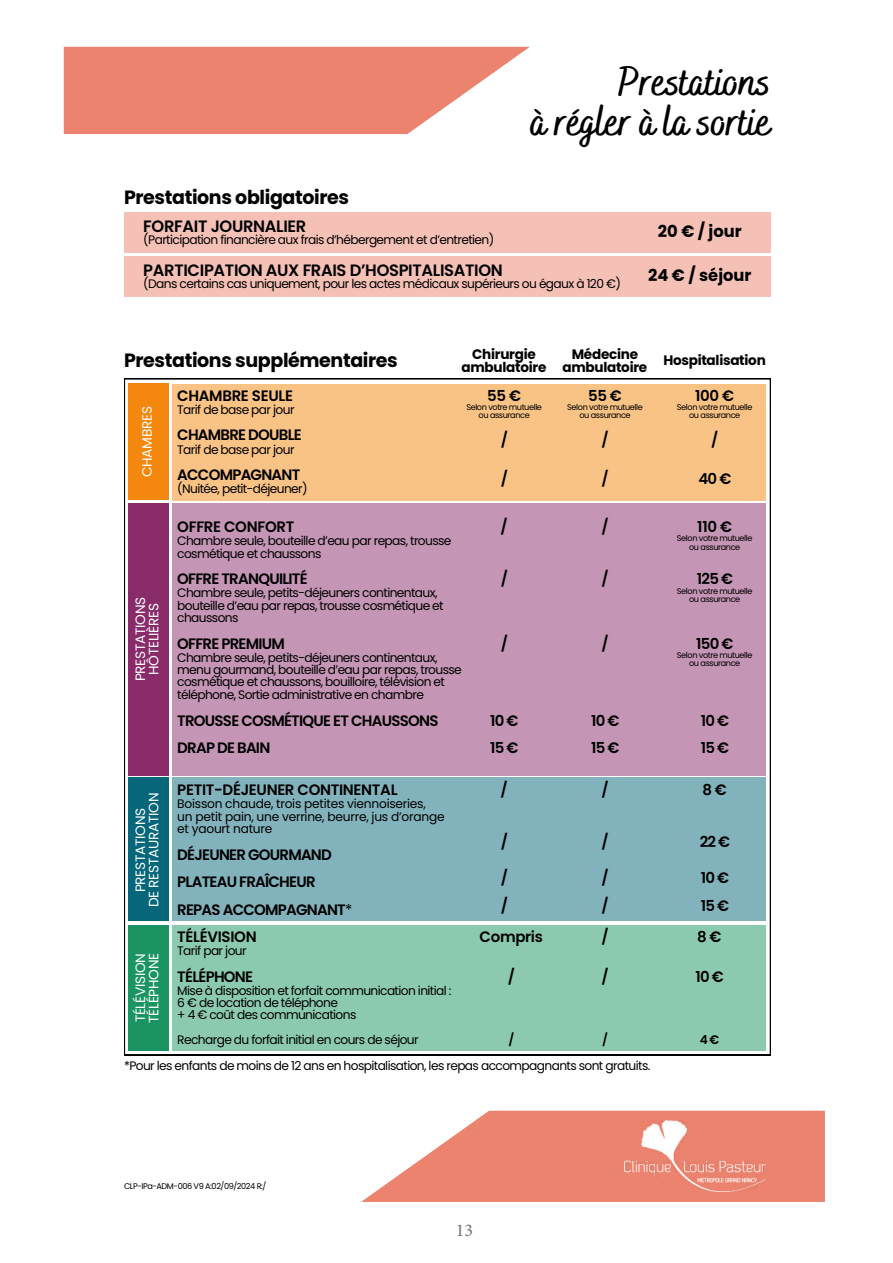
<style>
.page{position:relative;width:893px;height:1263px;background:#fff}
.page>*{position:absolute;margin:0;border:0;box-sizing:border-box;transform-origin:0 0}
.t1{font:700 41.1px/40px "Bakerie Smooth";color:#000;text-align:right}
.t2{font:700 19.2px "Poppins";letter-spacing:-.02em;color:#000}
.t3{font:18px "Minion Pro";color:#747275}
.t4{font:600 16.5px "Poppins";letter-spacing:-.02em;color:#000}
.t5{font:700 16.5px "Poppins";color:#000}
.t6{font:600 15.15px/27.5px "Poppins";letter-spacing:-.05em;color:#000}
.t7{font:600 15.15px "Poppins";letter-spacing:-.02em;color:#000}
.t8{font:700 13.65px/13.4px "Poppins";letter-spacing:-.02em;color:#000;text-align:center}
.t9{font:13.5px/13.2px "Poppins";letter-spacing:-.02em;color:#fff;text-align:center}
.t10{font:12.3px/12.3px "Poppins";letter-spacing:-.05em;color:#000}
.t11{font:12.3px/12.3px "Poppins";letter-spacing:-.02em;color:#000}
.t12{font:600 12.3px "Poppins";color:#000}
.t13{font:8.25px/8.2px "Poppins";letter-spacing:-.05em;color:#000;text-align:center}
.s1{font-weight:400}
</style>
<div class="page">
<div style="left:124px;top:212px;width:647px;height:41px;background:#f5c1b6"></div>
<div style="left:124px;top:256px;width:647px;height:41px;background:#f5c1b6"></div>
<svg style="left:362px;top:1111px;width:463px;height:91px"></svg>
<svg style="left:124px;top:379px;width:647px;height:676px"></svg>
<div style="left:172px;top:384px;width:593px;height:116px;background:#f9c386"></div>
<div style="left:172px;top:503px;width:593px;height:272px;background:#c495b4"></div>
<div style="left:172px;top:777px;width:594px;height:144px;background:#82b2bc"></div>
<div style="left:172px;top:925px;width:593px;height:125px;background:#8ccab0"></div>
<div style="left:128px;top:384px;width:40px;height:116px;background:#f4870e"></div>
<div style="left:128px;top:503px;width:40px;height:272px;background:#892b69"></div>
<div style="left:128px;top:925px;width:40px;height:125px;background:#1a9562"></div>
<div style="left:128px;top:777px;width:40px;height:144px;background:#06667a"></div>
<img style="left:625px;top:1120px;width:140px;height:71px">
<svg style="left:64px;top:47px;width:466px;height:87px;background:#ee9380"></svg>
<h1 class="t1" style="left:531px;top:64px;width:241px">Prestations<br>à régler à la sortie</h1>
<h2 class="t2" style="left:124px;top:186px;width:226px">Prestations obligatoires</h2>
<h3 class="t4" style="left:143px;top:217px;width:165px">FORFAIT JOURNALIER</h3>
<p class="t10" style="left:143px;top:234px;width:352px">(Participation financière aux frais d’hébergement et d’entretien)</p>
<h3 class="t5" style="left:658px;top:222px;width:85px">20 € / jour</h3>
<h3 class="t4" style="left:143px;top:261px;width:361px">PARTICIPATION AUX FRAIS D’HOSPITALISATION</h3>
<p class="t10" style="left:143px;top:278px;width:479px">(Dans certains cas uniquement, pour les actes médicaux supérieurs ou égaux à 120 €)</p>
<h3 class="t5" style="left:648px;top:266px;width:105px">24 € / séjour</h3>
<h2 class="t2" style="left:124px;top:349px;width:275px">Prestations supplémentaires</h2>
<p class="t8" style="left:462px;top:347px;width:86px">Chirurgie ambulatoire</p>
<p class="t8" style="left:562px;top:347px;width:86px">Médecine ambulatoire</p>
<p class="t8" style="left:663px;top:354px;width:104px">Hospitalisation</p>
<p class="t9" style="left:140px;top:477px;width:73px;rotate:-90deg">CHAMBRES</p>
<p class="t9" style="left:134px;top:681px;width:86px;rotate:-90deg">PRESTATIONS<br>HÔTELIÈRES</p>
<p class="t9" style="left:134px;top:907px;width:116px;rotate:-90deg">PRESTATIONS<br>DE RESTAURATION</p>
<p class="t9" style="left:134px;top:1023px;width:72px;text-align:left;rotate:-90deg">TÉLÉVISION<br>TÉLÉPHONE</p>
<p class="t7" style="left:177px;top:387px;width:117px">CHAMBRE SEULE</p>
<p class="t10" style="left:177px;top:403px;width:119px">Tarif de base par jour</p>
<p class="t6" style="left:177px;top:421px;width:126px">CHAMBRE DOUBLE</p>
<p class="t10" style="left:177px;top:443px;width:119px">Tarif de base par jour</p>
<p class="t6" style="left:177px;top:461px;width:125px">ACCOMPAGNANT</p>
<p class="t10" style="left:177px;top:483px;width:132px">(Nuitée, petit-déjeuner)</p>
<p class="t6" style="left:487px;top:382px;width:35px">55€</p>
<p class="t13" style="left:466px;top:403px;width:77px">Selon votre mutuelle ou assurance</p>
<p class="t6" style="left:501px;top:426px;width:9px">/</p>
<p class="t6" style="left:501px;top:465px;width:9px">/</p>
<p class="t7" style="left:177px;top:518px;width:119px">OFFRE CONFORT</p>
<p class="t10" style="left:177px;top:535px;width:276px">Chambre seule, bouteille d’eau par repas, trousse cosmétique et chaussons</p>
<p class="t6" style="left:177px;top:565px;width:132px">OFFRE TRANQUILITÉ</p>
<p class="t10" style="left:177px;top:587px;width:268px">Chambre seule, petits-déjeuners continentaux, bouteille d’eau par repas, trousse cosmétique et chaussons</p>
<p class="t6" style="left:177px;top:630px;width:109px">OFFRE PREMIUM</p>
<p class="t10" style="left:177px;top:651px;width:286px">Chambre seule, petits-déjeuners continentaux, menu gourmand, bouteille d’eau par repas, trousse cosmétique et chaussons, bouilloire, télévision et téléphone, Sortie administrative en chambre</p>
<p class="t6" style="left:177px;top:707px;width:263px">TROUSSE COSMÉTIQUE ET CHAUSSONS<br>DRAP DE BAIN</p>
<p class="t7" style="left:177px;top:781px;width:222px">PETIT-DÉJEUNER CONTINENTAL</p>
<p class="t11" style="left:177px;top:798px;width:269px">Boisson chaude, trois petites viennoiseries,<br>un petit pain, une verrine, beurre, jus d’orange et yaourt nature</p>
<p class="t6" style="left:177px;top:841px;width:177px">DÉJEUNER GOURMAND<br>PLATEAU FRAÎCHEUR<br>REPAS ACCOMPAGNANT<span class="s1">*</span></p>
<p class="t7" style="left:177px;top:928px;width:81px">TÉLÉVISION</p>
<p class="t10" style="left:177px;top:944px;width:71px">Tarif par jour</p>
<p class="t6" style="left:177px;top:963px;width:77px">TÉLÉPHONE</p>
<p class="t10" style="left:177px;top:984px;width:276px">Mise à disposition et forfait communication initial :<br>6 € de location de téléphone<br>+ 4 € coût des communications</p>
<p class="t10" style="left:177px;top:1033px;width:243px">Recharge du forfait initial en cours de séjour</p>
<p class="t6" style="left:500px;top:513px;width:9px">/</p>
<p class="t6" style="left:501px;top:565px;width:9px">/</p>
<p class="t6" style="left:501px;top:630px;width:9px">/</p>
<p class="t6" style="left:490px;top:707px;width:30px">10€<br>15€</p>
<p class="t6" style="left:500px;top:776px;width:9px">/</p>
<p class="t6" style="left:501px;top:828px;width:9px">/</p>
<p class="t6" style="left:501px;top:864px;width:9px">/ /</p>
<p class="t7" style="left:480px;top:928px;width:65px">Compris</p>
<p class="t6" style="left:508px;top:963px;width:9px">/</p>
<p class="t12" style="left:508px;top:1032px;width:7px">/</p>
<p class="t6" style="left:588px;top:382px;width:35px">55€</p>
<p class="t13" style="left:567px;top:403px;width:77px">Selon votre mutuelle ou assurance</p>
<p class="t6" style="left:602px;top:426px;width:9px">/</p>
<p class="t6" style="left:602px;top:465px;width:9px">/</p>
<p class="t6" style="left:601px;top:513px;width:9px">/</p>
<p class="t6" style="left:602px;top:565px;width:9px">/</p>
<p class="t6" style="left:602px;top:630px;width:9px">/</p>
<p class="t6" style="left:591px;top:707px;width:30px">10€<br>15€</p>
<p class="t6" style="left:601px;top:776px;width:9px">/</p>
<p class="t6" style="left:602px;top:828px;width:9px">/</p>
<p class="t6" style="left:602px;top:864px;width:9px">/ /</p>
<p class="t6" style="left:601px;top:923px;width:9px">/</p>
<p class="t6" style="left:602px;top:963px;width:9px">/</p>
<p class="t12" style="left:602px;top:1032px;width:7px">/</p>
<p class="t10" style="left:124px;top:1059px;width:528px">*Pour les enfants de moins de 12 ans en hospitalisation, les repas accompagnants sont gratuits.</p>
<p class="t6" style="left:695px;top:382px;width:40px">100 €</p>
<p class="t13" style="left:677px;top:403px;width:77px">Selon votre mutuelle ou assurance</p>
<p class="t6" style="left:711px;top:426px;width:9px">/</p>
<p class="t6" style="left:698px;top:465px;width:34px">40€</p>
<p class="t6" style="left:697px;top:513px;width:36px">110 €</p>
<p class="t13" style="left:677px;top:534px;width:77px">Selon votre mutuelle ou assurance</p>
<p class="t6" style="left:697px;top:565px;width:38px">125 €</p>
<p class="t13" style="left:677px;top:586px;width:77px">Selon votre mutuelle ou assurance</p>
<p class="t6" style="left:696px;top:630px;width:39px">150 €</p>
<p class="t13" style="left:677px;top:651px;width:77px">Selon votre mutuelle ou assurance</p>
<p class="t6" style="left:701px;top:707px;width:30px">10€<br>15€</p>
<p class="t6" style="left:702px;top:776px;width:26px">8€</p>
<p class="t6" style="left:700px;top:828px;width:32px">22€</p>
<p class="t6" style="left:701px;top:864px;width:30px">10€<br>15€</p>
<p class="t6" style="left:697px;top:923px;width:26px">8€</p>
<p class="t6" style="left:695px;top:963px;width:30px">10€</p>
<p class="t12" style="left:700px;top:1032px;width:21px">4€</p>
<p class="t13" style="left:124px;top:1182px;width:144px">CLP-IPa-ADM-006 V9 A:02/09/2024 R:/</p>
<h3 class="t3" style="left:456px;top:1218px;width:19px">13</h3>
</div>
